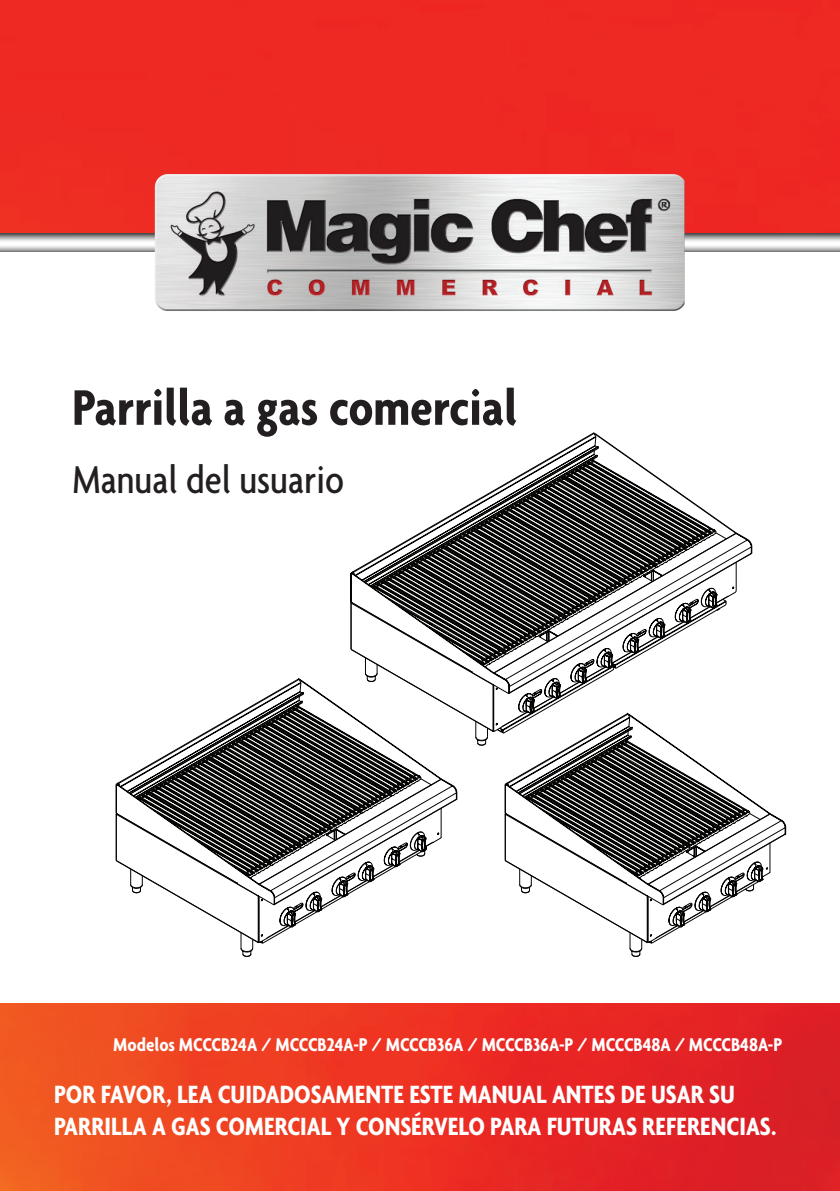
<style>
.page{position:relative;width:840px;height:1191px;background:#fff}
.page>*{position:absolute;margin:0;border:0;box-sizing:border-box;transform-origin:0 0}
.t1{font:700 condensed 54px "Agenda";color:#231f20}
.t2{font:500 condensed 42px "Agenda";color:#231f20}
.t3{font:700 condensed 27px/32px "Agenda";color:#fff}
.t4{font:700 condensed 20px "Agenda";color:#fff}
</style>
<div class="page">
<img style="left:0;top:0;width:839px;height:1191px">
<div style="left:0;top:242px;width:839px;height:760px;background:#fff"></div>
<img style="left:0;top:234px;width:839px;height:17px">
<img style="left:155px;top:174px;width:529px;height:137px">
<svg style="left:629px;top:808px;width:156px;height:149px"></svg>
<svg style="left:115px;top:545px;width:648px;height:399px"></svg>
<svg style="left:351px;top:432px;width:401px;height:313px"></svg>
<h1 class="t1" style="left:72px;top:376px;width:446px">Parrilla a gas comercial</h1>
<h2 class="t2" style="left:72px;top:455px;width:273px">Manual del usuario</h2>
<p class="t4" style="left:113px;top:1032px;width:670px">Modelos MCCCB24A / MCCCB24A-P / MCCCB36A / MCCCB36A-P / MCCCB48A / MCCCB48A-P</p>
<p class="t3" style="left:54px;top:1078px;width:723px">POR FAVOR, LEA CUIDADOSAMENTE ESTE MANUAL ANTES DE USAR SU<br>PARRILLA A GAS COMERCIAL Y CONSÉRVELO PARA FUTURAS REFERENCIAS.</p>
</div>
